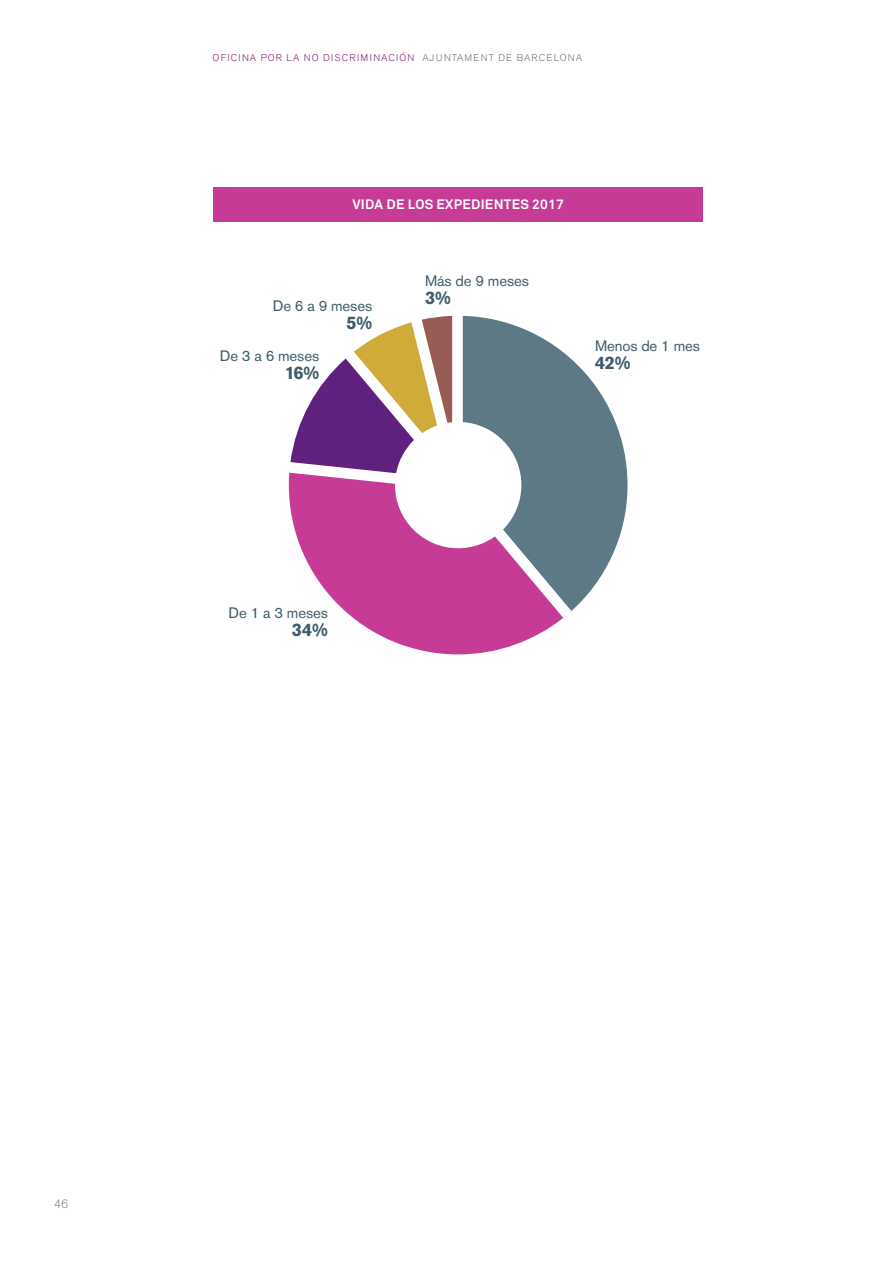
<style>
.page{position:relative;width:893px;height:1263px;background:#fff}
.page>*{position:absolute;margin:0;border:0;box-sizing:border-box;transform-origin:0 0}
.t1{font:700 18px "Akzidenz Grotesk Std";color:#3e5c6a}
.t2{font:15px "Akzidenz Grotesk Std";letter-spacing:-.01em;color:#3e5c6a}
.t3{font:700 13.5px "Akkurat Pro";letter-spacing:.02em;color:#fff}
.t4{font:300 12px "Akzidenz Grotesk Std";color:#838588}
.t5{font:300 9.75px "Akzidenz Grotesk Std";letter-spacing:.12em;color:#8b2576}
.s1{color:#76787b}
</style>
<div class="page">
<div style="left:214px;top:187px;width:489px;height:34px;background:#c53b96"></div>
<svg style="left:463px;top:316px;width:164px;height:295px;fill:#5d7986"></svg>
<svg style="left:290px;top:316px;width:162px;height:157px"></svg>
<svg style="left:289px;top:473px;width:274px;height:181px;fill:#c53b96"></svg>
<p class="t5" style="left:213px;top:52px;width:371px">OFICINA POR LA NO DISCRIMINACIÓN <span class="s1">AJUNTAMENT DE BARCELONA</span></p>
<p class="t3" style="left:352px;top:196px;width:213px">VIDA DE LOS EXPEDIENTES 2017</p>
<p class="t2" style="left:273px;top:297px;width:101px">De 6 a 9 meses</p>
<p class="t1" style="left:346px;top:312px;width:27px">5%</p>
<p class="t2" style="left:220px;top:346px;width:101px">De 3 a 6 meses</p>
<p class="t1" style="left:285px;top:362px;width:36px">16%</p>
<p class="t2" style="left:425px;top:272px;width:105px">Más de 9 meses</p>
<p class="t1" style="left:425px;top:287px;width:27px">3%</p>
<p class="t2" style="left:595px;top:337px;width:106px">Menos de 1 mes</p>
<p class="t1" style="left:595px;top:353px;width:37px">42%</p>
<p class="t2" style="left:229px;top:604px;width:101px">De 1 a 3 meses</p>
<p class="t1" style="left:292px;top:619px;width:37px">34%</p>
<p class="t4" style="left:54px;top:1197px;width:16px">46</p>
</div>
